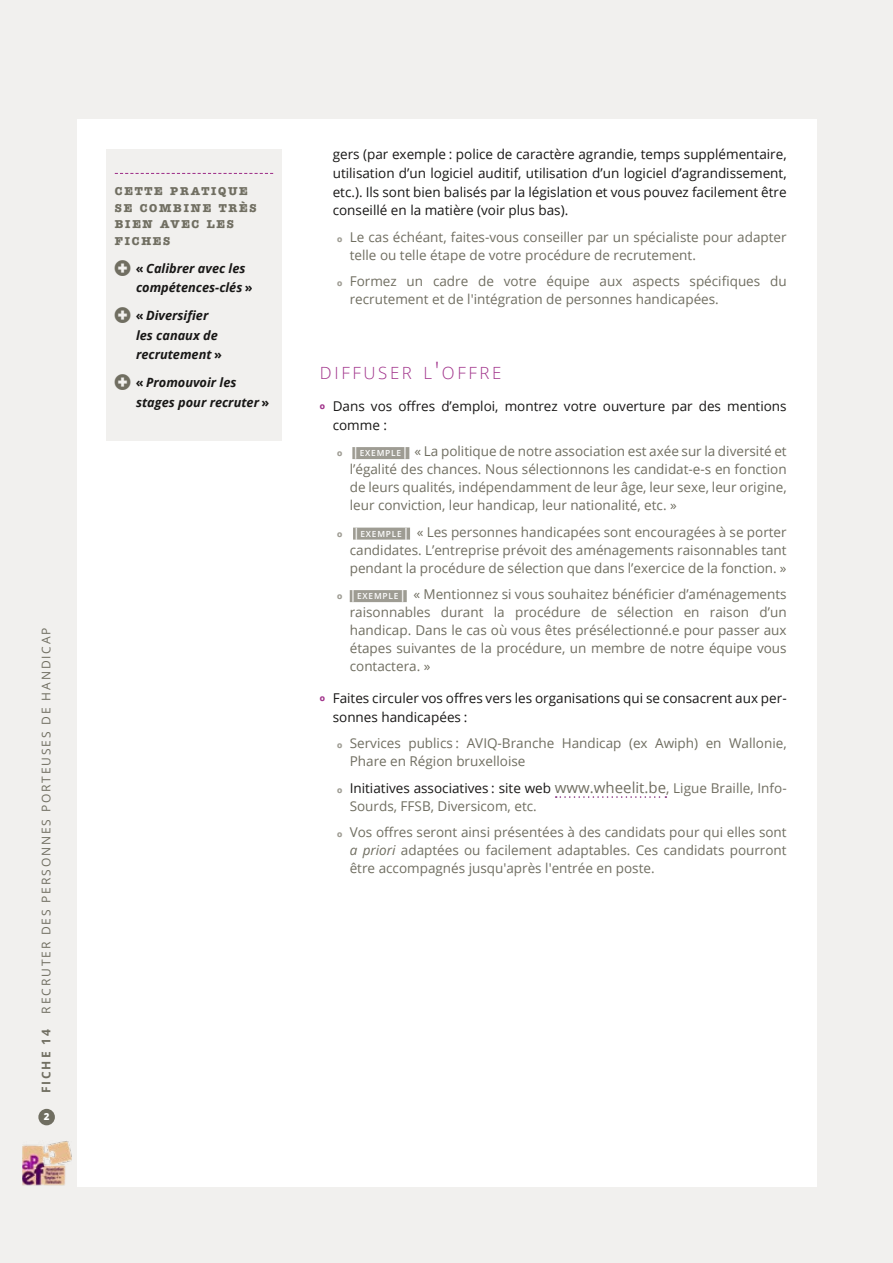
<style>
.page{position:relative;width:893px;height:1263px;background:#f1f0ee}
.page>*{position:absolute;margin:0;border:0;box-sizing:border-box;transform-origin:0 0}
.t1{font:300 16.8px "Open Sans";letter-spacing:.155em;color:#a1348b}
.t2{font:13.5px/18px "Open Sans";color:#706e61}
.t3{font:13.5px/18.8px "Open Sans";color:#181716}
.t4{font:italic 700 12.75px/19.5px "Open Sans";color:#181716}
.t5{font:12px "Open Sans";letter-spacing:.155em;color:#706e61}
.t6{font:700 12px "Open Sans";letter-spacing:.155em;color:#706e61}
.t7{font:700 11.55px/16.5px "American Typewriter";letter-spacing:.15em;color:#706e61}
.t8{font:800 9.75px "Open Sans";color:#fff}
.s1{font-style:normal}
.s2{font-family:"American Typewriter";font-weight:700;font-size:9px;color:#9e9c93}
.s3{font-size:24px}
.s4{font-family:"American Typewriter";font-weight:700;font-size:9px;color:#a1348b}
.s5{font-weight:600;font-size:12px;color:#fff}
.s6{font-weight:600;font-size:8.4px;color:#fff}
.s7{color:#181716}
.s8{font-size:15px}
.s9{font-style:italic}
</style>
<div class="page">
<div style="left:38px;top:1109px;width:17px;height:16px;background:#706e61;border-radius:50%"></div>
<div style="left:77px;top:119px;width:739px;height:1067px;background:#fff"></div>
<img style="left:22px;top:1141px;width:50px;height:44px">
<div style="left:106px;top:149px;width:176px;height:292px;background:#f1f0ee"></div>
<svg style="left:115px;top:173px;width:158px;height:1px"></svg>
<div style="left:352px;top:447px;width:57px;height:12px;background:#9e9c93"></div>
<div style="left:353px;top:528px;width:57px;height:12px;background:#9e9c93"></div>
<div style="left:350px;top:590px;width:57px;height:12px;background:#9e9c93"></div>
<svg style="left:556px;top:796px;width:110px;height:2px"></svg>
<p class="t5" style="left:38px;top:1013px;width:388px;rotate:-90deg">RECRUTER DES PERSONNES PORTEUSES DE HANDICAP</p>
<p class="t6" style="left:38px;top:1093px;width:65px;rotate:-90deg">FICHE 14</p>
<p class="t8" style="left:44px;top:1109px;width:7px">2</p>
<p class="t7" style="left:115px;top:183px;width:143px">CETTE PRATIQUE<br>SE COMBINE TRÈS<br>BIEN AVEC LES<br>FICHES</p>
<p class="t4" style="left:136px;top:258px;width:118px"><span class="s1">«</span> Calibrer avec les compétences-clés <span class="s1">»</span></p>
<p class="t4" style="left:136px;top:306px;width:88px"><span class="s1">«</span> Diversifier les canaux de recrutement <span class="s1">»</span></p>
<p class="t4" style="left:136px;top:373px;width:135px"><span class="s1">«</span> Promouvoir les stages pour recruter <span class="s1">»</span></p>
<p class="t3" style="left:333px;top:145px;width:455px;text-align:justify">gers (par exemple : police de caractère agrandie, temps supplémentaire, utilisation d’un logiciel auditif, utilisation d’un logiciel d’agrandissement, etc.). Ils sont bien balisés par la législation et vous pouvez facilement être conseillé en la matière (voir plus bas).</p>
<p class="t2" style="left:350px;top:228px;width:438px;text-indent:-13px"><span class="s2">o</span> Le cas échéant, faites-vous conseiller par un spécialiste pour adapter telle ou telle étape de votre procédure de recrutement.</p>
<p class="t2" style="left:350px;top:272px;width:438px;text-indent:-13px"><span class="s2">o</span> Formez un cadre de votre équipe aux aspects spécifiques du recrutement et de l'intégration de personnes handicapées.</p>
<p class="t1" style="left:320px;top:362px;width:183px">DIFFUSER L<span class="s3">'</span>OFFRE</p>
<p class="t3" style="left:333px;top:396px;width:455px;text-indent:-13px"><span class="s4">o</span> Dans vos offres d’emploi, montrez votre ouverture par des mentions comme :</p>
<p class="t2" style="left:350px;top:442px;width:438px;text-align:justify;text-indent:-13px"><span class="s2">o</span> <span class="s5">|</span><span class="s6">EXEMPLE</span><span class="s5">|</span> « La politique de notre association est axée sur la diversité et l’égalité des chances. Nous sélectionnons les candidat-e-s en fonction de leurs qualités, indépendamment de leur âge, leur sexe, leur origine, leur conviction, leur handicap, leur nationalité, etc. »</p>
<p class="t2" style="left:350px;top:522px;width:438px;text-align:justify;text-indent:-13px"><span class="s2">o</span> <span class="s5">|</span><span class="s6">EXEMPLE</span><span class="s5">|</span> « Les personnes handicapées sont encouragées à se porter candidates. L’entreprise prévoit des aménagements raisonnables tant pendant la procédure de sélection que dans l’exercice de la fonction. »</p>
<p class="t2" style="left:350px;top:585px;width:438px;text-align:justify;text-indent:-13px"><span class="s2">o</span> <span class="s5">|</span><span class="s6">EXEMPLE</span><span class="s5">|</span> « Mentionnez si vous souhaitez bénéficier d’aménagements raisonnables durant la procédure de sélection en raison d’un handicap. Dans le cas où vous êtes présélectionné.e pour passer aux étapes suivantes de la procédure, un membre de notre équipe vous contactera. »</p>
<p class="t3" style="left:333px;top:688px;width:455px;text-indent:-13px"><span class="s4">o</span> Faites circuler vos offres vers les organisations qui se consacrent aux per&shy;sonnes handicapées :</p>
<p class="t2" style="left:350px;top:734px;width:438px;text-indent:-13px"><span class="s2">o</span> Services publics : AVIQ-Branche Handicap (ex Awiph) en Wallonie,<br>Phare en Région bruxelloise</p>
<p class="t2" style="left:350px;top:778px;width:438px;text-indent:-13px"><span class="s2">o</span> <span class="s7">Initiatives associatives : site web</span> <span class="s8">www.wheelit.be</span>, Ligue Braille, Info-<br>Sourds, FFSB, Diversicom, etc.</p>
<p class="t2" style="left:350px;top:823px;width:438px;text-align:justify;text-indent:-13px"><span class="s2">o</span> Vos offres seront ainsi présentées à des candidats pour qui elles sont <span class="s9">a priori</span> adaptées ou facilement adaptables. Ces candidats pourront être accompagnés jusqu'après l'entrée en poste.</p>
</div>
